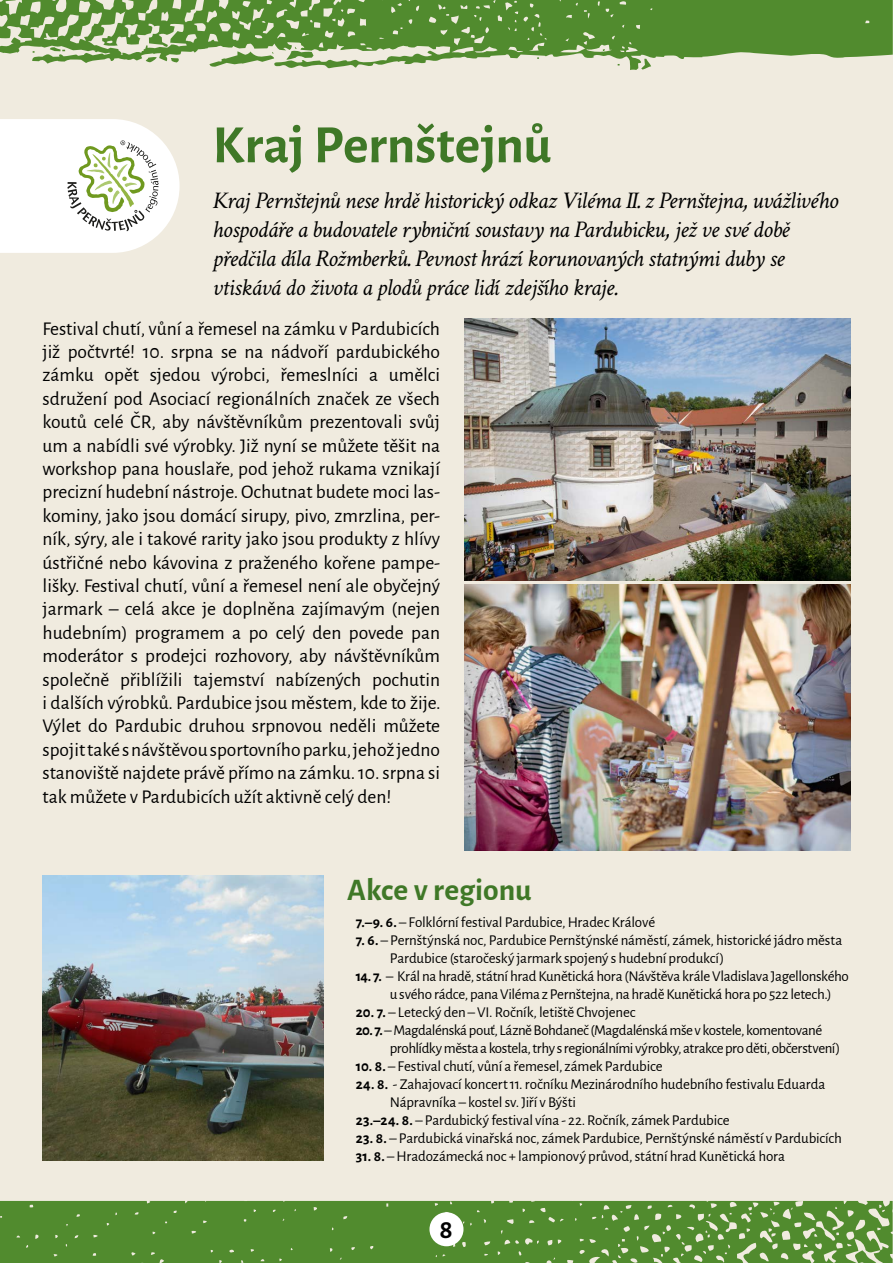
<style>
.page{position:relative;width:893px;height:1263px;background:#fff}
.page>*{position:absolute;margin:0;border:0;box-sizing:border-box;transform-origin:0 0}
.t1{font:700 54px "Alegreya Sans";color:#3f7827}
.t2{font:700 31.5px "Alegreya Sans";color:#3f7827}
.t3{font:700 27px "Alegreya Sans";color:#000}
.t4{font:italic 24px/28.8px "Crimson Text";letter-spacing:-.025em;color:#000}
.t5{font:19.5px/23.4px "Alegreya Sans";color:#000;text-align:justify}
.t6{font:15px/18px "Alegreya Sans";letter-spacing:-.01em;color:#000}
.t7{font:15px/18px "Alegreya Sans";letter-spacing:-.03em;color:#000}
.s1{font-weight:700}
</style>
<div class="page">
<div style="left:0;top:0;width:892px;height:1263px;background:#f0ebdf"></div>
<svg style="left:0;top:119px;width:180px;height:134px;background:#f1f3ec"></svg>
<img style="left:465px;top:585px;width:385px;height:265px">
<img style="left:43px;top:875px;width:280px;height:286px">
<img style="left:465px;top:319px;width:385px;height:261px">
<svg style="left:0;top:1199px;width:893px;height:64px;background:#61943f"></svg>
<svg style="left:0;top:0;width:893px;height:70px;fill:#518b2e"></svg>
<div style="left:429px;top:1212px;width:34px;height:34px;background:#fff;border-radius:50%"></div>
<h1 class="t1" style="left:213px;top:105px;width:340px">Kraj Pernštejnů</h1>
<p class="t4" style="left:213px;top:186px;width:627px">Kraj Pernštejnů nese hrdě historický odkaz Viléma II. z Pernštejna, uvážlivého hospodáře a budovatele rybniční soustavy na Pardubicku, jež ve své době předčila díla Rožmberků. Pevnost hrází korunovaných statnými duby se vtiskává do života a plodů práce lidí zdejšího kraje.</p>
<p class="t5" style="left:43px;top:316px;width:399px">Festival chutí, vůní a řemesel na zámku v Pardubicích již počtvrté! 10. srpna se na nádvoří pardubického zámku opět sjedou výrobci, řemeslníci a umělci sdružení pod Asociací regionálních značek ze všech koutů celé ČR, aby návštěvníkům prezentovali svůj um a nabídli své výrobky. Již nyní se můžete těšit na workshop pana houslaře, pod jehož rukama vznikají precizní hudební nástroje. Ochutnat budete moci las&shy;kominy, jako jsou domácí sirupy, pivo, zmrzlina, per&shy;ník, sýry, ale i takové rarity jako jsou produkty z hlívy ústřičné nebo kávovina z praženého kořene pampe&shy;lišky. Festival chutí, vůní a řemesel není ale obyčejný jarmark – celá akce je doplněna zajímavým (nejen hudebním) programem a po celý den povede pan moderátor s prodejci rozhovory, aby návštěvníkům společně přiblížili tajemství nabízených pochutin i dalších výrobků. Pardubice jsou městem, kde to žije.<br>Výlet do Pardubic druhou srpnovou neděli můžete spojit také s návštěvou sportovního parku, jehož jedno stanoviště najdete právě přímo na zámku. 10. srpna si tak můžete v Pardubicích užít aktivně celý den!</p>
<h2 class="t2" style="left:347px;top:867px;width:186px">Akce v regionu</h2>
<p class="t6" style="left:356px;top:912px;width:301px"><span class="s1">7.–9. 6.</span> – Folklórní festival Pardubice, Hradec Králové</p>
<p class="t6" style="left:390px;top:930px;width:454px;text-indent:-34px"><span class="s1">7. 6.</span> – Pernštýnská noc, Pardubice Pernštýnské náměstí, zámek, historické jádro města<br>Pardubice (staročeský jarmark spojený s hudební produkcí)</p>
<p class="t6" style="left:390px;top:966px;width:461px;text-indent:-34px"><span class="s1">14. 7.</span> – Král na hradě, státní hrad Kunětická hora (Návštěva krále Vladislava Jagellonského u svého rádce, pana Viléma z Pernštejna, na hradě Kunětická hora po 522 letech.)</p>
<p class="t6" style="left:356px;top:1002px;width:281px"><span class="s1">20. 7.</span> – Letecký den – VI. Ročník, letiště Chvojenec</p>
<p class="t7" style="left:390px;top:1020px;width:452px;text-indent:-34px"><span class="s1">20. 7.</span> – Magdalénská pouť, Lázně Bohdaneč (Magdalénská mše v kostele, komentované prohlídky města a kostela, trhy s regionálními výrobky, atrakce pro děti, občerstvení)</p>
<p class="t6" style="left:356px;top:1056px;width:308px"><span class="s1">10. 8.</span> – Festival chutí, vůní a řemesel, zámek Pardubice</p>
<p class="t6" style="left:356px;top:1074px;width:471px"><span class="s1">24. 8.</span> - Zahajovací koncert 11. ročníku Mezinárodního hudebního festivalu Eduarda</p>
<p class="t6" style="left:390px;top:1092px;width:188px">Nápravníka – kostel sv. Jiří v Býšti</p>
<p class="t6" style="left:356px;top:1110px;width:375px"><span class="s1">23.–24. 8.</span> – Pardubický festival vína - 22. Ročník, zámek Pardubice</p>
<p class="t6" style="left:356px;top:1128px;width:488px"><span class="s1">23. 8.</span> – Pardubická vinařská noc, zámek Pardubice, Pernštýnské náměstí v Pardubicích</p>
<p class="t6" style="left:356px;top:1146px;width:431px"><span class="s1">31. 8.</span> – Hradozámecká noc + lampionový průvod, státní hrad Kunětická hora</p>
<h3 class="t3" style="left:439px;top:1209px;width:15px">8</h3>
</div>
